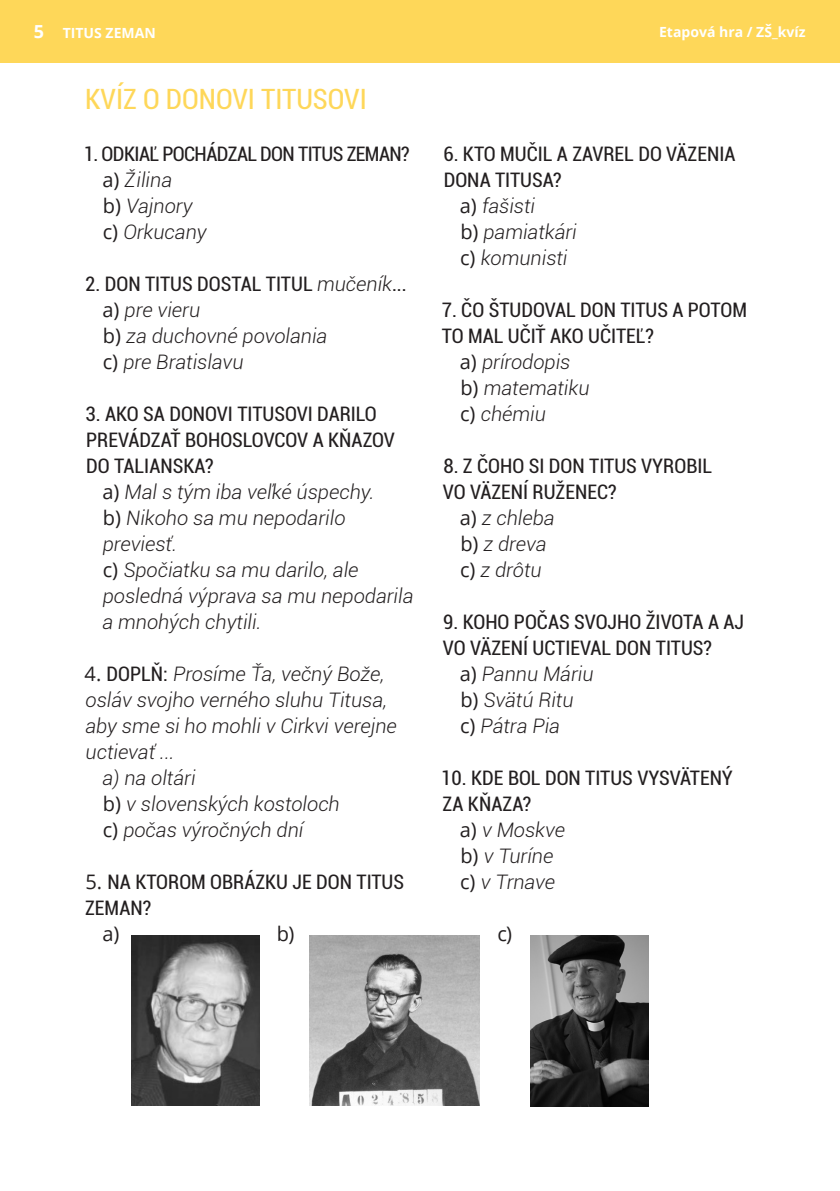
<style>
.page{position:relative;width:840px;height:1191px;background:#fff}
.page>*{position:absolute;margin:0;border:0;box-sizing:border-box;transform-origin:0 0}
.nadpisy{font:condensed 28px "Roboto";color:#fed759}
.Paragraph_Style_1{font:italic 300 20px/26px "Roboto";color:#231f20}
.stredne_prvy_riadok{font:condensed 20px/26px "Roboto";color:#231f20}
.stredne_prvy_riadok-2{font:italic 300 20px/26px "Roboto";color:#231f20}
.stredne_prvy_riadok-3{font:condensed 20px "Roboto";letter-spacing:-.03em;color:#231f20}
.Paragraph_Style_1-2{font:20px "Open Sans";color:#231f20}
.t1{font:700 14px "Open Sans";color:#fff}
.s1{font-size:18px}
.s2{font-family:"Open Sans";font-weight:400;font-style:normal}
.s3{font-weight:300;font-style:italic;font-stretch:normal}
.s4{font-weight:400;font-style:normal;font-stretch:condensed}
.s5{font-family:"Open Sans";font-stretch:normal}
</style>
<div class="page">
<div style="left:0;top:0;width:839px;height:62px;background:#fed759"></div>
<img style="left:309px;top:936px;width:170px;height:170px">
<img style="left:530px;top:936px;width:118px;height:170px">
<img style="left:132px;top:936px;width:127px;height:170px">
<p class="t1" style="left:34px;top:23px;width:123px"><span class="s1">5</span> TITUS ZEMAN</p>
<p class="t1" style="left:658px;top:22px;width:148px">Etapová hra / ZŠ_kvíz</p>
<p class="nadpisy" style="left:85px;top:79px;width:283px">KVÍZ O DONOVI TITUSOVI</p>
<p class="stredne_prvy_riadok-3" style="left:84px;top:140px;width:327px">1. ODKIAĽ POCHÁDZAL DON TITUS ZEMAN?</p>
<p class="Paragraph_Style_1" style="left:102px;top:166px;width:71px"><span class="s2">a)</span> Žilina</p>
<p class="Paragraph_Style_1" style="left:103px;top:192px;width:91px"><span class="s2">b)</span> Vajnory</p>
<p class="Paragraph_Style_1" style="left:103px;top:218px;width:105px"><span class="s2">c)</span> Orkucany</p>
<p class="stredne_prvy_riadok" style="left:85px;top:270px;width:323px">2. DON TITUS DOSTAL TITUL <span class="s3">mučeník</span>...</p>
<p class="Paragraph_Style_1" style="left:102px;top:296px;width:99px"><span class="s2">a)</span> pre vieru</p>
<p class="Paragraph_Style_1" style="left:103px;top:322px;width:226px"><span class="s2">b)</span> za duchovné povolania</p>
<p class="Paragraph_Style_1" style="left:103px;top:348px;width:142px"><span class="s2">c)</span> pre Bratislavu</p>
<p class="stredne_prvy_riadok" style="left:85px;top:400px;width:311px">3. AKO SA DONOVI TITUSOVI DARILO<br>PREVÁDZAŤ BOHOSLOVCOV A KŇAZOV<br>DO TALIANSKA?</p>
<p class="Paragraph_Style_1" style="left:102px;top:478px;width:273px"><span class="s2">a)</span> Mal s tým iba veľké úspechy.</p>
<p class="Paragraph_Style_1" style="left:103px;top:504px;width:244px"><span class="s2">b)</span> Nikoho sa mu nepodarilo previesť.</p>
<p class="Paragraph_Style_1" style="left:102px;top:556px;width:312px"><span class="s2">c)</span> Spočiatku sa mu darilo, ale posledná výprava sa mu nepodarila a mnohých chytili.</p>
<p class="stredne_prvy_riadok-2" style="left:85px;top:660px;width:313px"><span class="s2">4.</span> <span class="s4">DOPLŇ:</span> Prosíme Ťa, večný Bože, osláv svojho verného sluhu Titusa, aby sme si ho mohli v Cirkvi verejne uctievať ...</p>
<p class="Paragraph_Style_1" style="left:102px;top:764px;width:94px">a) na oltári</p>
<p class="Paragraph_Style_1" style="left:103px;top:790px;width:238px"><span class="s2">b)</span> v slovenských kostoloch</p>
<p class="Paragraph_Style_1" style="left:103px;top:816px;width:202px"><span class="s2">c)</span> počas výročných dní</p>
<p class="stredne_prvy_riadok" style="left:85px;top:868px;width:320px"><span class="s5">5.</span> NA KTOROM OBRÁZKU JE DON TITUS<br>ZEMAN?</p>
<p class="Paragraph_Style_1-2" style="left:102px;top:920px;width:19px">a)</p>
<p class="stredne_prvy_riadok" style="left:443px;top:140px;width:293px">6. KTO MUČIL A ZAVREL DO VÄZENIA<br>DONA TITUSA?</p>
<p class="Paragraph_Style_1" style="left:459px;top:192px;width:77px"><span class="s2">a)</span> fašisti</p>
<p class="Paragraph_Style_1" style="left:460px;top:218px;width:118px"><span class="s2">b)</span> pamiatkári</p>
<p class="Paragraph_Style_1" style="left:460px;top:244px;width:109px"><span class="s2">c)</span> komunisti</p>
<p class="stredne_prvy_riadok" style="left:441px;top:296px;width:307px">7. ČO ŠTUDOVAL DON TITUS A POTOM<br>TO MAL UČIŤ AKO UČITEĽ?</p>
<p class="Paragraph_Style_1" style="left:459px;top:348px;width:112px"><span class="s2">a)</span> prírodopis</p>
<p class="Paragraph_Style_1" style="left:460px;top:374px;width:131px"><span class="s2">b)</span> matematiku</p>
<p class="Paragraph_Style_1" style="left:460px;top:400px;width:87px"><span class="s2">c)</span> chémiu</p>
<p class="stredne_prvy_riadok" style="left:442px;top:452px;width:270px">8. Z ČOHO SI DON TITUS VYROBIL<br>VO VÄZENÍ RUŽENEC?</p>
<p class="Paragraph_Style_1" style="left:459px;top:504px;width:96px"><span class="s2">a)</span> z chleba</p>
<p class="Paragraph_Style_1" style="left:460px;top:530px;width:88px"><span class="s2">b)</span> z dreva</p>
<p class="Paragraph_Style_1" style="left:460px;top:556px;width:83px"><span class="s2">c)</span> z drôtu</p>
<p class="stredne_prvy_riadok" style="left:442px;top:608px;width:302px">9. KOHO POČAS SVOJHO ŽIVOTA A AJ<br>VO VÄZENÍ UCTIEVAL DON TITUS?</p>
<p class="Paragraph_Style_1" style="left:459px;top:660px;width:135px"><span class="s2">a)</span> Pannu Máriu</p>
<p class="Paragraph_Style_1" style="left:460px;top:686px;width:115px"><span class="s2">b)</span> Svätú Ritu</p>
<p class="Paragraph_Style_1" style="left:460px;top:712px;width:101px"><span class="s2">c)</span> Pátra Pia</p>
<p class="stredne_prvy_riadok" style="left:441px;top:764px;width:293px">10. KDE BOL DON TITUS VYSVÄTENÝ<br>ZA KŇAZA?</p>
<p class="Paragraph_Style_1" style="left:459px;top:816px;width:107px"><span class="s2">a)</span> v Moskve</p>
<p class="Paragraph_Style_1" style="left:460px;top:842px;width:94px"><span class="s2">b)</span> v Turíne</p>
<p class="Paragraph_Style_1" style="left:460px;top:868px;width:97px"><span class="s2">c)</span> v Trnave</p>
<p class="Paragraph_Style_1-2" style="left:277px;top:920px;width:19px">b)</p>
<p class="Paragraph_Style_1-2" style="left:497px;top:920px;width:16px">c)</p>
</div>
